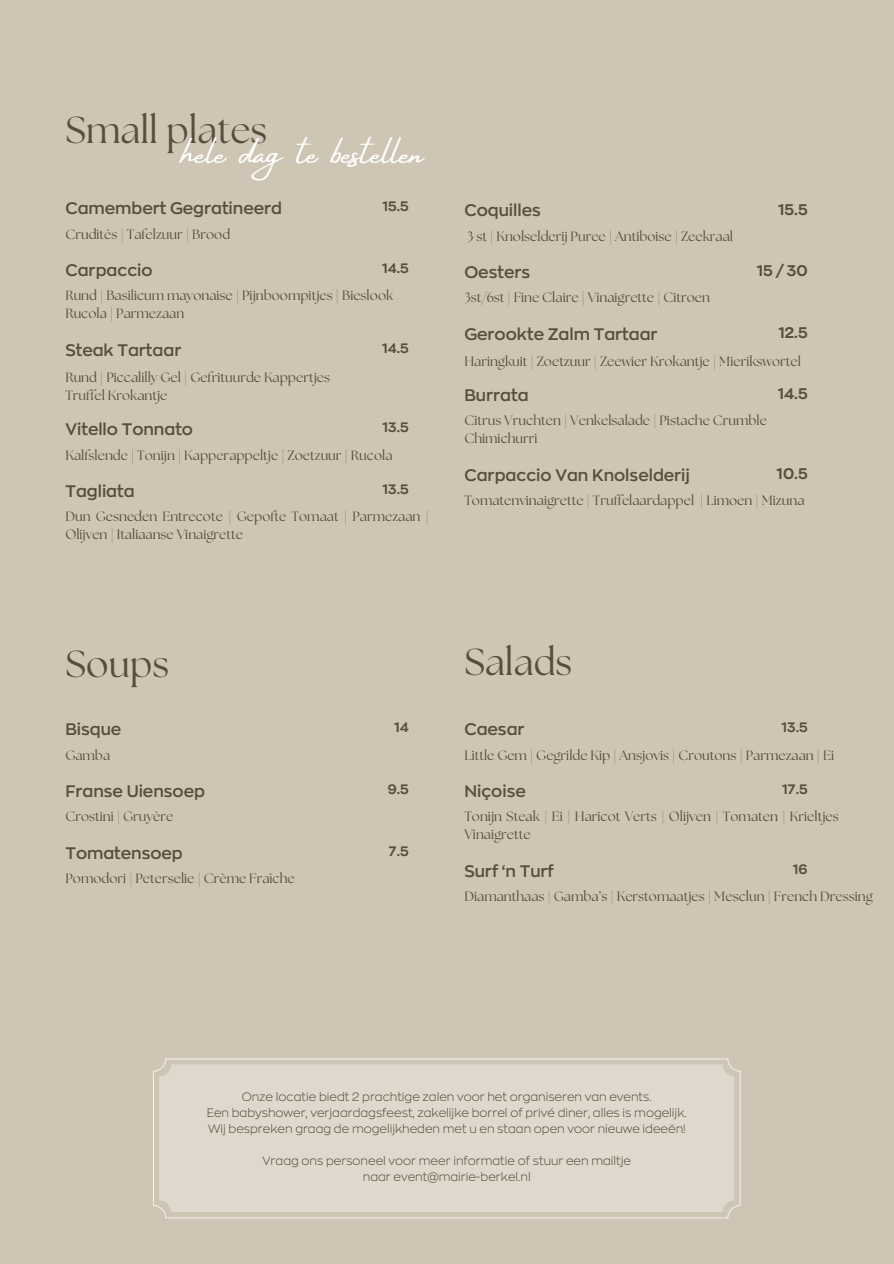
<style>
.page{position:relative;width:894px;height:1264px;background:#fff}
.page>*{position:absolute;margin:0;border:0;box-sizing:border-box;transform-origin:0 0}
.t1{font:37.5px "The Seasons";color:#574e3d}
.t2{font:37.5px "Amsterdam Four";color:#fff}
.t3{font:600 16.5px "Zona Pro";color:#574e3d}
.t4{font:700 15.15px "Zona Pro";color:#574e3d}
.t5{font:13.5px/18px "The Seasons";color:#574e3d}
.t6{font:700 13.5px "Zona Pro";color:#574e3d}
.t7{font:300 12px "Zona Pro";color:#574e3d}
</style>
<div class="page">
<div style="left:0;top:0;width:893px;height:1263px;background:#cfc5b4"></div>
<svg style="left:153px;top:1058px;width:587px;height:160px"></svg>
<div style="left:159px;top:1064px;width:575px;height:147px;background:#ded9cc"></div>
<h2 class="t1" style="left:65px;top:113px;width:203px">Small plates</h2>
<h2 class="t2" style="left:181px;top:132px;width:244px">hele dag te bestellen</h2>
<h4 class="t3" style="left:65px;top:201px;width:218px">Camembert Gegratineerd</h4>
<h2 class="t5" style="left:65px;top:226px;width:166px">Crudités | Tafelzuur | Brood</h2>
<h2 class="t6" style="left:382px;top:200px;width:28px">15.5</h2>
<h2 class="t6" style="left:382px;top:262px;width:28px">14.5</h2>
<h4 class="t3" style="left:65px;top:262px;width:89px">Carpaccio</h4>
<h2 class="t5" style="left:65px;top:287px;width:329px">Rund | Basilicum mayonaise | Pijnboompitjes | Bieslook<br>Rucola | Parmezaan</h2>
<h4 class="t3" style="left:65px;top:342px;width:117px">Steak Tartaar</h4>
<h2 class="t5" style="left:65px;top:369px;width:266px">Rund | Piccalilly Gel | Gefrituurde Kappertjes<br>Truffel Krokantje</h2>
<h2 class="t6" style="left:382px;top:341px;width:28px">14.5</h2>
<h2 class="t6" style="left:382px;top:421px;width:28px">13.5</h2>
<h4 class="t3" style="left:65px;top:422px;width:129px">Vitello Tonnato</h4>
<h1 class="t5" style="left:65px;top:447px;width:328px">Kalfslende | Tonijn | Kapperappeltje | Zoetzuur | Rucola</h1>
<p class="t3" style="left:65px;top:483px;width:71px">Tagliata</p>
<h4 class="t5" style="left:65px;top:508px;width:365px">Dun Gesneden Entrecote | Gepofte Tomaat | Parmezaan |<br>Olijven | Italiaanse Vinaigrette</h4>
<h2 class="t6" style="left:382px;top:482px;width:28px">13.5</h2>
<h3 class="t3" style="left:464px;top:203px;width:78px">Coquilles</h3>
<h4 class="t5" style="left:467px;top:228px;width:267px">3 st | Knolselderij Puree | Antiboise | Zeekraal</h4>
<h3 class="t3" style="left:464px;top:264px;width:67px">Oesters</h3>
<h4 class="t5" style="left:464px;top:289px;width:247px">3st/6st | Fine Claire | Vinaigrette | Citroen</h4>
<h2 class="t4" style="left:778px;top:202px;width:31px">15.5</h2>
<h1 class="t4" style="left:756px;top:264px;width:52px">15/30</h1>
<h4 class="t4" style="left:778px;top:325px;width:31px">12.5</h4>
<h2 class="t3" style="left:464px;top:326px;width:195px">Gerookte Zalm Tartaar</h2>
<h3 class="t5" style="left:464px;top:353px;width:338px">Haringkuit | Zoetzuur | Zeewier Krokantje | Mierikswortel</h3>
<h2 class="t3" style="left:464px;top:388px;width:66px">Burrata</h2>
<h3 class="t5" style="left:464px;top:412px;width:304px">Citrus Vruchten | Venkelsalade | Pistache Crumble<br>Chimichurri</h3>
<h4 class="t4" style="left:777px;top:387px;width:31px">14.5</h4>
<h4 class="t4" style="left:776px;top:466px;width:33px">10.5</h4>
<h2 class="t3" style="left:464px;top:467px;width:227px">Carpaccio Van Knolselderij</h2>
<p class="t5" style="left:464px;top:492px;width:341px">Tomatenvinaigrette | Truffelaardappel | Limoen | Mizuna</p>
<h1 class="t1" style="left:65px;top:646px;width:105px">Soups</h1>
<h1 class="t3" style="left:65px;top:721px;width:57px">Bisque</h1>
<h2 class="t5" style="left:65px;top:747px;width:46px">Gamba</h2>
<h4 class="t3" style="left:65px;top:783px;width:141px">Franse Uiensoep</h4>
<h2 class="t5" style="left:65px;top:808px;width:109px">Crostini | Gruyère</h2>
<h4 class="t3" style="left:65px;top:845px;width:119px">Tomatensoep</h4>
<h2 class="t5" style="left:65px;top:870px;width:231px">Pomodori | Peterselie | Crème Fraîche</h2>
<h3 class="t6" style="left:394px;top:721px;width:16px">14</h3>
<h3 class="t6" style="left:387px;top:782px;width:22px">9.5</h3>
<h3 class="t6" style="left:389px;top:844px;width:21px">7.5</h3>
<h4 class="t1" style="left:464px;top:645px;width:109px">Salads</h4>
<h2 class="t6" style="left:781px;top:721px;width:28px">13.5</h2>
<h4 class="t3" style="left:464px;top:721px;width:62px">Caesar</h4>
<h2 class="t5" style="left:464px;top:747px;width:371px">Little Gem | Gegrilde Kip | Ansjovis | Croutons | Parmezaan | Ei</h2>
<h3 class="t3" style="left:464px;top:783px;width:63px">Niçoise</h3>
<h4 class="t5" style="left:464px;top:808px;width:376px">Tonijn Steak | Ei | Haricot Verts | Olijven | Tomaten | Krieltjes<br>Vinaigrette</h4>
<h2 class="t3" style="left:464px;top:863px;width:91px">Surf ‘n Turf</h2>
<h2 class="t5" style="left:464px;top:888px;width:410px">Diamanthaas | Gamba’s | Kerstomaatjes | Mesclun | French Dressing</h2>
<h3 class="t6" style="left:782px;top:783px;width:27px">17.5</h3>
<h4 class="t6" style="left:792px;top:862px;width:16px">16</h4>
<p class="t7" style="left:242px;top:1091px;width:411px">Onze locatie biedt 2 prachtige zalen voor het organiseren van events.</p>
<p class="t7" style="left:207px;top:1107px;width:481px">Een babyshower, verjaardagsfeest, zakelijke borrel of privé diner, alles is mogelijk.</p>
<p class="t7" style="left:208px;top:1123px;width:479px">Wij bespreken graag de mogelijkheden met u en staan open voor nieuwe ideeën!</p>
<p class="t7" style="left:262px;top:1155px;width:370px">Vraag ons personeel voor meer informatie of stuur een mailtje</p>
<p class="t7" style="left:363px;top:1171px;width:169px">naar event@mairie-berkel.nl</p>
</div>
